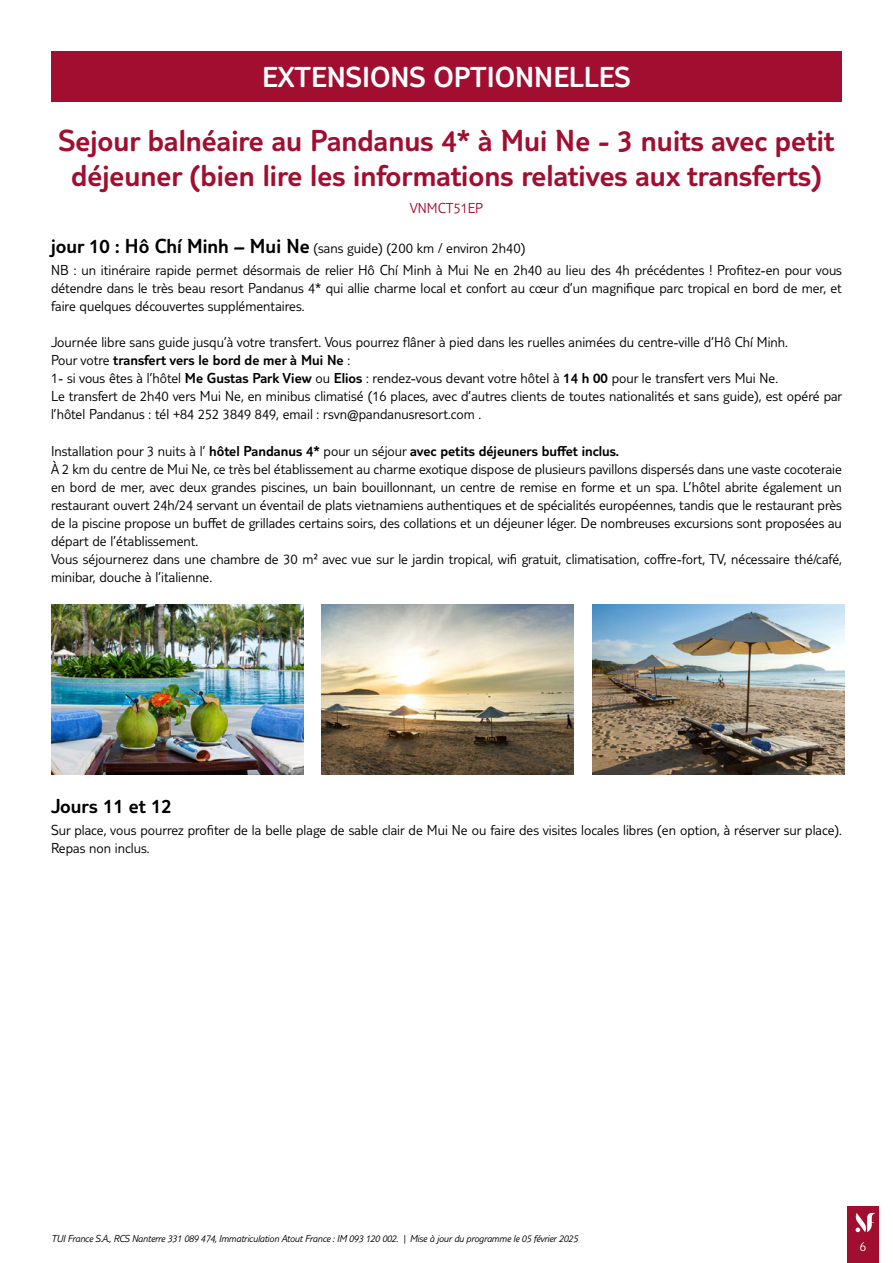
<style>
.page{position:relative;width:893px;height:1263px;background:#fff}
.page>*{position:absolute;margin:0;border:0;box-sizing:border-box;transform-origin:0 0}
.t1{font:300 31.5px/34.5px "TUI Type";color:#a10e2f;text-align:center}
.t2{font:300 30px "TUI Type";color:#fff}
.t3{font:300 21px "TUI Type";color:#000}
.t4{font:300 15px/18px "TUI Type";color:#000}
.t5{font:300 15px "TUI Type";color:#a10e2f}
.t6{font:300 13.5px "TUI Type";color:#fff}
.t7{font:italic 300 10.5px "TUI Type";letter-spacing:-.02em;color:#000}
.s1{font-size:21px}
.s2{font-style:inherit}
</style>
<div class="page">
<div style="left:847px;top:1206px;width:32px;height:57px;background:#a10e2f"></div>
<svg style="left:855px;top:1213px;width:21px;height:19px"></svg>
<div style="left:51px;top:51px;width:791px;height:51px;background:#a10e2f"></div>
<img style="left:51px;top:604px;width:252px;height:171px">
<img style="left:322px;top:604px;width:252px;height:171px">
<img style="left:592px;top:604px;width:252px;height:171px">
<h2 class="t2" style="left:262px;top:59px;width:370px">EXTENSIONS OPTIONNELLES</h2>
<h1 class="t1" style="left:58px;top:123px;width:778px">Sejour balnéaire au Pandanus 4* à Mui Ne - 3 nuits avec petit déjeuner (bien lire les informations relatives aux transferts)</h1>
<p class="t5" style="left:410px;top:200px;width:75px">VNMCT51EP</p>
<p class="t4" style="left:51px;top:237px;width:792px;line-height:22.2px"><span class="s1">jour 10 : Hô Chí Minh – Mui Ne</span> (sans guide) (200 km / environ 2h40)<br>NB : un itinéraire rapide permet désormais de relier Hô Chí Minh à Mui Ne en 2h40 au lieu des 4h précédentes ! Profitez-en pour vous</p>
<p class="t4" style="left:51px;top:279px;width:792px">détendre dans le très beau resort Pandanus 4* qui allie charme local et confort au cœur d’un magnifique parc tropical en bord de mer, et faire quelques découvertes supplémentaires.</p>
<p class="t4" style="left:51px;top:333px;width:793px">Journée libre sans guide jusqu’à votre transfert. Vous pourrez flâner à pied dans les ruelles animées du centre-ville d’Hô Chí Minh.<br>Pour votre <span class="s2">transfert vers le bord de mer à Mui Ne</span> :<br>1- si vous êtes à l’hôtel <span class="s2">Me Gustas Park View</span> ou <span class="s2">Elios</span> : rendez-vous devant votre hôtel à <span class="s2">14 h 00</span> pour le transfert vers Mui Ne.<br>Le transfert de 2h40 vers Mui Ne, en minibus climatisé (16 places, avec d’autres clients de toutes nationalités et sans guide), est opéré par l’hôtel Pandanus : tél +84 252 3849 849, email : rsvn@pandanusresort.com .</p>
<p class="t4" style="left:51px;top:441px;width:792px">Installation pour 3 nuits à l’ <span class="s2">hôtel Pandanus 4*</span> pour un séjour <span class="s2">avec petits déjeuners buffet inclus.<br></span>À 2 km du centre de Mui Ne, ce très bel établissement au charme exotique dispose de plusieurs pavillons dispersés dans une vaste cocoteraie en bord de mer, avec deux grandes piscines, un bain bouillonnant, un centre de remise en forme et un spa. L’hôtel abrite également un restaurant ouvert 24h/24 servant un éventail de plats vietnamiens authentiques et de spécialités européennes, tandis que le restaurant près de la piscine propose un buffet de grillades certains soirs, des collations et un déjeuner léger. De nombreuses excursions sont proposées au départ de l’établissement.<br>Vous séjournerez dans une chambre de 30 m² avec vue sur le jardin tropical, wifi gratuit, climatisation, coffre-fort, TV, nécessaire thé/café, minibar, douche à l’italienne.</p>
<h3 class="t3" style="left:51px;top:793px;width:122px">Jours 11 et 12</h3>
<p class="t4" style="left:51px;top:820px;width:792px">Sur place, vous pourrez profiter de la belle plage de sable clair de Mui Ne ou faire des visites locales libres (en option, à réserver sur place).<br>Repas non inclus.</p>
<p class="t7" style="left:51px;top:1232px;width:528px">TUI France S.A., RCS Nanterre 331 089 474, Immatriculation Atout France : IM 093 120 002. | Mise à jour du programme le 05 février 2025</p>
<p class="t6" style="left:860px;top:1239px;width:8px">6</p>
</div>
